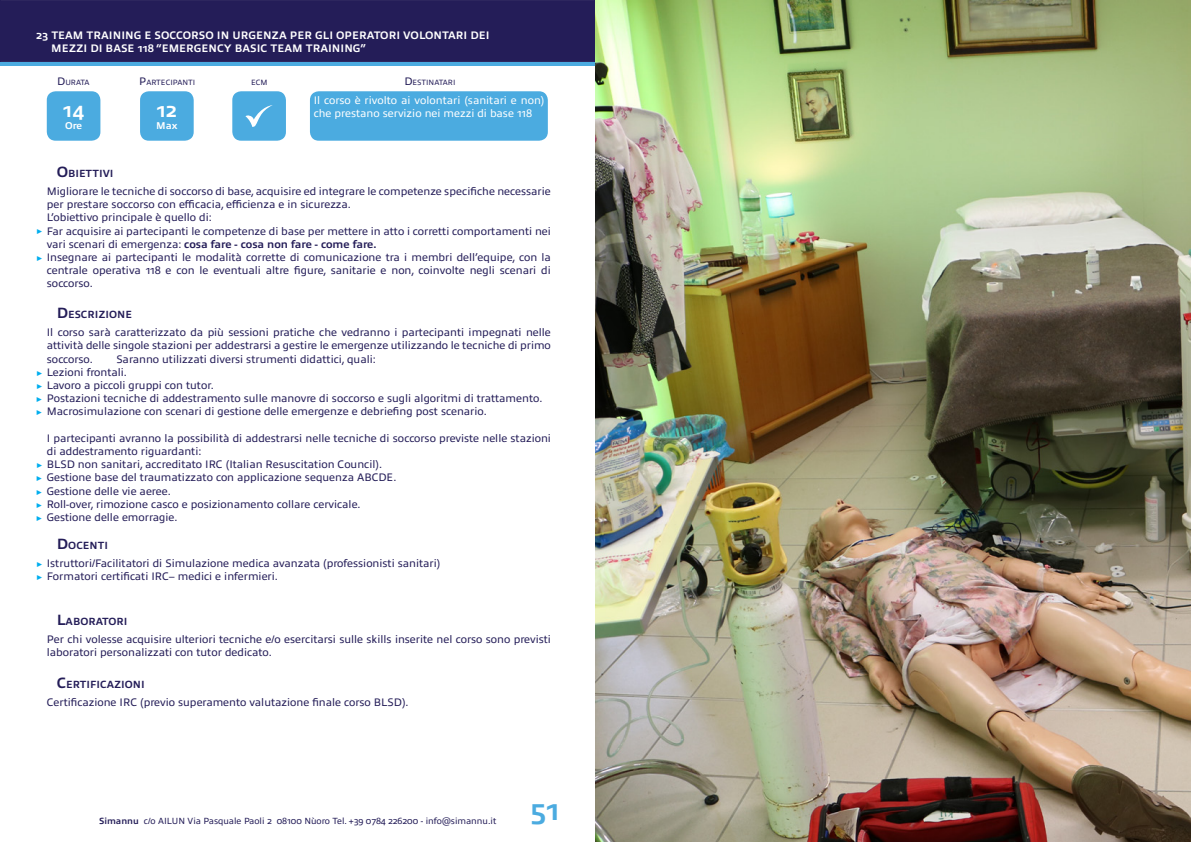
<style>
.page{position:relative;width:1191px;height:842px;background:#fff}
.page>*{position:absolute;margin:0;border:0;box-sizing:border-box;transform-origin:0 0}
.t1{font:700 29px "Allumi Std";color:#4babe0}
.t2{font:700 20px "Allumi Std";color:#fff}
.t3{font:11px/13.2px "Allumi Std";color:#241d58}
.t4{font:700 11px/13.2px "Allumi Std";color:#fff}
.t5{font:11px/13.2px "Allumi Std";color:#fff}
.t6{font:700 10.5px "Allumi Std";color:#241d58}
.t7{font:700 10px "Allumi Std";color:#fff}
.t8{font:9px "Allumi Std";color:#241d58}
.t9{font:7.7px "Allumi Std";color:#241d58}
.t10{font:7px/13.3px "Times New Roman";color:#00aeef;text-align:justify}
.s1{font-size:11px}
.s2{font-size:15px}
.s3{font-weight:700}
</style>
<div class="page">
<div style="left:0;top:0;width:595px;height:62px;background:#241d58"></div>
<hr style="left:0;top:62px;width:594px;height:4px;background:#4babe0">
<div style="left:47px;top:91px;width:53px;height:50px;background:#4babe0;border-radius:9px"></div>
<div style="left:140px;top:91px;width:54px;height:50px;background:#4babe0;border-radius:9px"></div>
<div style="left:310px;top:91px;width:238px;height:50px;background:#4babe0;border-radius:9px"></div>
<div style="left:232px;top:91px;width:54px;height:50px;background:#4babe0;border-radius:9px"></div>
<svg style="left:245px;top:105px;width:28px;height:22px"></svg>
<img style="left:595px;top:0;width:596px;height:842px">
<p class="t4" style="left:51px;top:29px;width:440px;text-indent:-15px">23 TEAM TRAINING E SOCCORSO IN URGENZA PER GLI OPERATORI VOLONTARI DEI<br>MEZZI DI BASE 118 “EMERGENCY BASIC TEAM TRAINING”</p>
<p class="t9" style="left:57px;top:78px;width:34px"><span class="s1">D</span>URATA</p>
<h2 class="t2" style="left:63px;top:99px;width:22px">14</h2>
<p class="t7" style="left:65px;top:120px;width:19px">Ore</p>
<p class="t9" style="left:139px;top:78px;width:58px"><span class="s1">P</span>ARTECIPANTI</p>
<h2 class="t2" style="left:157px;top:99px;width:22px">12</h2>
<p class="t7" style="left:156px;top:120px;width:23px">Max</p>
<p class="t9" style="left:251px;top:78px;width:18px">ECM</p>
<p class="t9" style="left:404px;top:78px;width:52px"><span class="s1">D</span>ESTINATARI</p>
<p class="t5" style="left:314px;top:94px;width:232px">Il corso è rivolto ai volontari (sanitari e non) che prestano servizio nei mezzi di base 118</p>
<p class="t6" style="left:57px;top:168px;width:58px"><span class="s2">O</span>BIETTIVI</p>
<p class="t3" style="left:47px;top:185px;width:505px">Migliorare le tecniche di soccorso di base, acquisire ed integrare le competenze specifiche necessarie per prestare soccorso con efficacia, efficienza e in sicurezza.<br>L’obiettivo principale è quello di:<br>Far acquisire ai partecipanti le competenze di base per mettere in atto i corretti comportamenti nei vari scenari di emergenza: <span class="s3">cosa fare - cosa non fare - come fare.<br></span>Insegnare ai partecipanti le modalità corrette di comunicazione tra i membri dell’equipe, con la centrale operativa 118 e con le eventuali altre figure, sanitarie e non, coinvolte negli scenari di soccorso.</p>
<p class="t10" style="left:36px;top:225px;width:8px">►</p>
<p class="t10" style="left:36px;top:252px;width:8px">►</p>
<p class="t6" style="left:57px;top:308px;width:77px"><span class="s2">D</span>ESCRIZIONE</p>
<p class="t3" style="left:47px;top:326px;width:505px;text-align:justify">Il corso sarà caratterizzato da più sessioni pratiche che vedranno i partecipanti impegnati nelle attività delle singole stazioni per addestrarsi a gestire le emergenze utilizzando le tecniche di primo soccorso.</p>
<p class="t3" style="left:47px;top:352px;width:497px;text-indent:70px">Saranno utilizzati diversi strumenti didattici, quali:<br>Lezioni frontali.<br>Lavoro a piccoli gruppi con tutor.<br>Postazioni tecniche di addestramento sulle manovre di soccorso e sugli algoritmi di trattamento.<br>Macrosimulazione con scenari di gestione delle emergenze e debriefing post scenario.</p>
<p class="t3" style="left:47px;top:432px;width:505px">I partecipanti avranno la possibilità di addestrarsi nelle tecniche di soccorso previste nelle stazioni di addestramento riguardanti:<br>BLSD non sanitari, accreditato IRC (Italian Resuscitation Council).<br>Gestione base del traumatizzato con applicazione sequenza ABCDE.<br>Gestione delle vie aeree.<br>Roll-over, rimozione casco e posizionamento collare cervicale.<br>Gestione delle emorragie.</p>
<p class="t6" style="left:57px;top:540px;width:53px"><span class="s2">D</span>OCENTI</p>
<p class="t3" style="left:47px;top:557px;width:395px">Istruttori/Facilitatori di Simulazione medica avanzata (professionisti sanitari)<br>Formatori certificati IRC– medici e infermieri.</p>
<p class="t10" style="left:36px;top:366px;width:9px">► ► ► ►</p>
<p class="t10" style="left:36px;top:458px;width:9px">► ► ► ► ►</p>
<p class="t10" style="left:36px;top:558px;width:9px">► ►</p>
<p class="t6" style="left:57px;top:615px;width:72px"><span class="s2">L</span>ABORATORI</p>
<p class="t3" style="left:47px;top:633px;width:505px">Per chi volesse acquisire ulteriori tecniche e/o esercitarsi sulle skills inserite nel corso sono previsti laboratori personalizzati con tutor dedicato.</p>
<p class="t6" style="left:57px;top:679px;width:89px"><span class="s2">C</span>ERTIFICAZIONI</p>
<p class="t3" style="left:47px;top:696px;width:363px">Certificazione IRC (previo superamento valutazione finale corso BLSD).</p>
<p class="t8" style="left:99px;top:816px;width:399px"><span class="s3">Simannu</span> c/o AILUN Via Pasquale Paoli 2 08100 Nùoro Tel. +39 0784 226200 - info@simannu.it</p>
<h1 class="t1" style="left:530px;top:794px;width:31px">51</h1>
</div>
